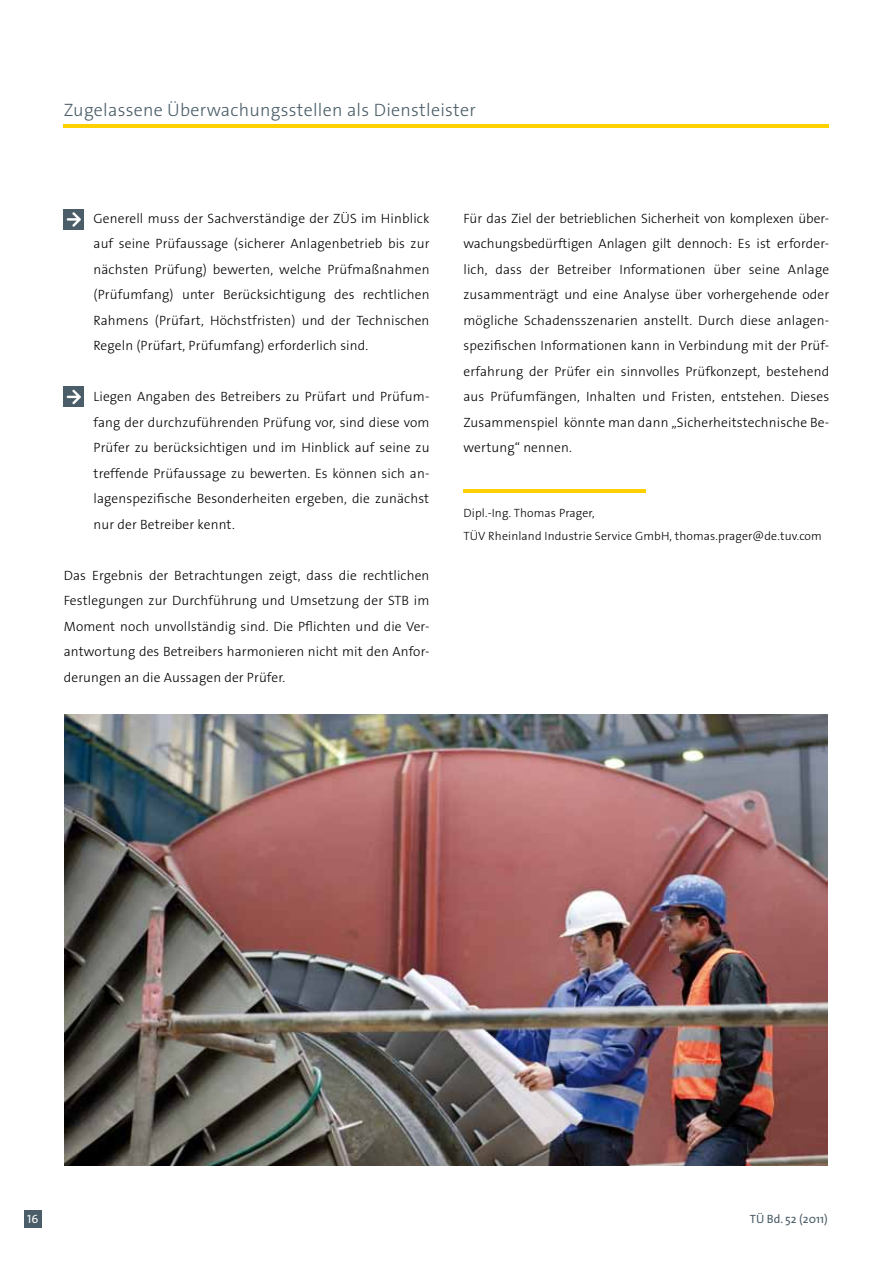
<style>
.page{position:relative;width:893px;height:1263px;background:#fff}
.page>*{position:absolute;margin:0;border:0;box-sizing:border-box;transform-origin:0 0}
.t1{font:300 18px "The Sans B3";letter-spacing:.015em;color:#4a5d68}
.t2{font:300 13.5px/25.5px "The Sans B3";letter-spacing:.01em;color:#000;text-align:justify}
.t3{font:300 12px/22.5px "The Sans B3";letter-spacing:.01em;color:#000}
.t4{font:12px "The Sans";color:#4a5d68}
.t5{font:12px "The Sans Caps";color:#fff}
</style>
<div class="page">
<div style="left:25px;top:1210px;width:17px;height:17px;background:#4a5d68"></div>
<hr style="left:64px;top:124px;width:765px;height:4px;background:#ffd000">
<hr style="left:463px;top:489px;width:183px;height:3px;background:#ffd000">
<img style="left:65px;top:714px;width:763px;height:451px">
<div style="left:64px;top:209px;width:20px;height:20px;background:#4a5d68"></div>
<svg style="left:67px;top:212px;width:14px;height:15px"></svg>
<div style="left:64px;top:387px;width:20px;height:20px;background:#4a5d68"></div>
<svg style="left:67px;top:390px;width:14px;height:14px"></svg>
<h1 class="t1" style="left:64px;top:101px;width:414px">Zugelassene Überwachungsstellen als Dienstleister</h1>
<p class="t2" style="left:94px;top:206px;width:337px">Generell muss der Sachverständige der ZÜS im Hinblick auf seine Prüfaussage (sicherer Anlagenbetrieb bis zur nächsten Prüfung) bewerten, welche Prüfmaßnahmen (Prüfumfang) unter Berücksichtigung des rechtlichen Rahmens (Prüfart, Höchstfristen) und der Technischen Regeln (Prüfart, Prüfumfang) erforderlich sind.</p>
<p class="t2" style="left:94px;top:384px;width:337px">Liegen Angaben des Betreibers zu Prüfart und Prüfum&shy;fang der durchzuführenden Prüfung vor, sind diese vom Prüfer zu berücksichtigen und im Hinblick auf seine zu treffende Prüfaussage zu bewerten. Es können sich an&shy;lagenspezifische Besonderheiten ergeben, die zunächst nur der Betreiber kennt.</p>
<p class="t2" style="left:64px;top:563px;width:367px">Das Ergebnis der Betrachtungen zeigt, dass die rechtlichen Festlegungen zur Durchführung und Umsetzung der STB im Moment noch unvollständig sind. Die Pflichten und die Ver&shy;antwortung des Betreibers harmonieren nicht mit den Anfor&shy;derungen an die Aussagen der Prüfer.</p>
<p class="t2" style="left:463px;top:206px;width:367px">Für das Ziel der betrieblichen Sicherheit von komplexen über&shy;wachungsbedürftigen Anlagen gilt dennoch: Es ist erforder&shy;lich, dass der Betreiber Informationen über seine Anlage zusammenträgt und eine Analyse über vorhergehende oder mögliche Schadensszenarien anstellt. Durch diese anlagen&shy;spezifischen Informationen kann in Verbindung mit der Prüf&shy;erfahrung der Prüfer ein sinnvolles Prüfkonzept, bestehend aus Prüfumfängen, Inhalten und Fristen, entstehen. Dieses Zusammenspiel könnte man dann „Sicherheitstechnische Be&shy;wertung“ nennen.</p>
<p class="t3" style="left:464px;top:503px;width:360px">Dipl.-Ing. Thomas Prager,<br>TÜV Rheinland Industrie Service GmbH, thomas.prager@de.tuv.com</p>
<p class="t5" style="left:27px;top:1209px;width:13px">16</p>
<p class="t4" style="left:750px;top:1209px;width:79px">TÜ Bd. 52 (2011)</p>
</div>
